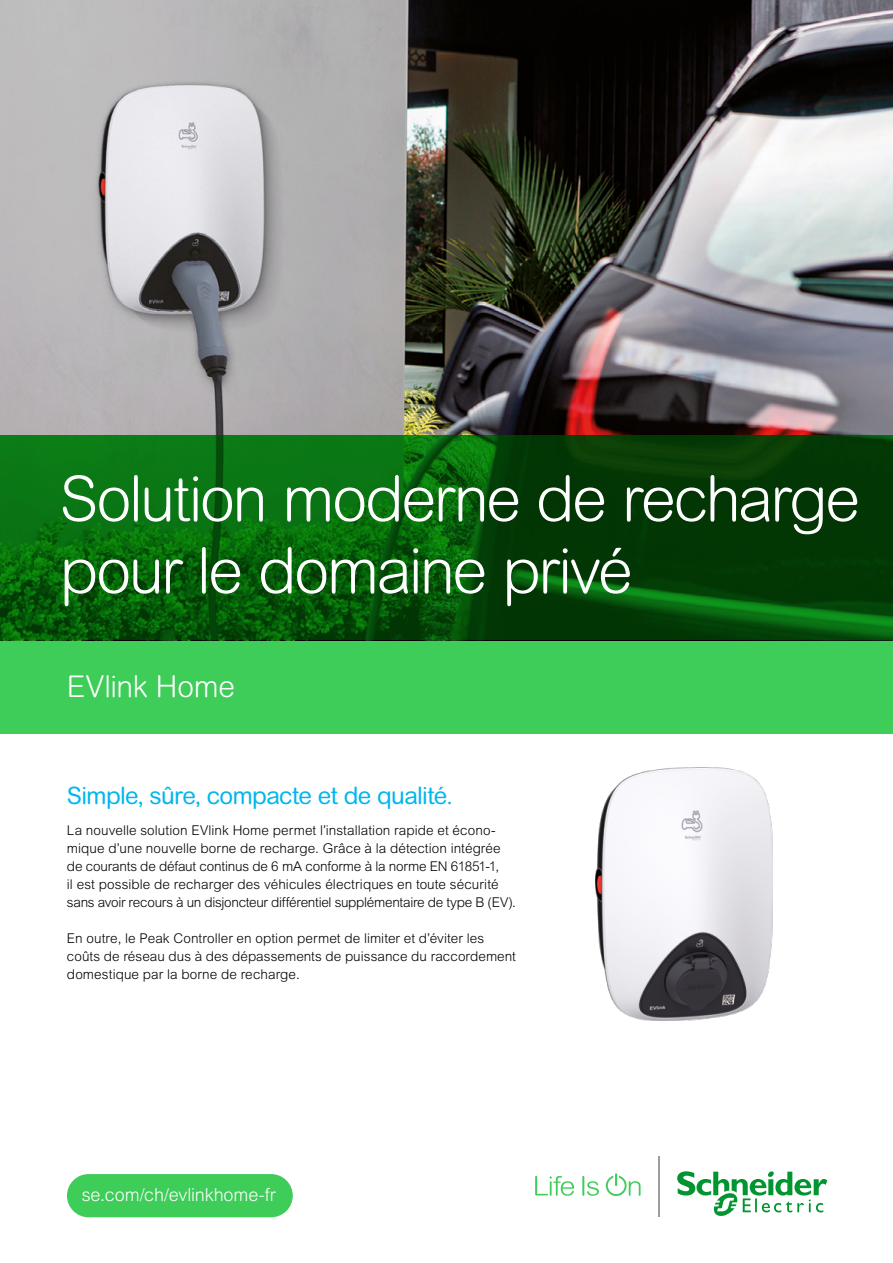
<style>
.page{position:relative;width:893px;height:1263px;background:#fff}
.page>*{position:absolute;margin:0;border:0;box-sizing:border-box;transform-origin:0 0}
.t1{font:300 63px/72px "Arial Rounded MT Pro";letter-spacing:-.04em;color:#fff}
.t2{font:300 30px "Arial Rounded MT Pro";letter-spacing:-.01em;color:#fff}
.t3{font:24px "Arial Rounded MT Pro";letter-spacing:-.025em;color:#00b6ed}
.t4{font:300 18px "Arial MT Pro";letter-spacing:-.005em;color:#fff}
.t5{font:300 13.5px/18px "Arial MT Std";letter-spacing:.005em;color:#000}
</style>
<div class="page">
<img style="left:0;top:0;width:893px;height:436px">
<svg style="left:0;top:436px;width:893px;height:204px;background:#055409"></svg>
<div style="left:0;top:640px;width:893px;height:93px;background:#3dcd58"></div>
<img style="left:595px;top:767px;width:178px;height:253px">
<svg style="left:535px;top:1176px;width:39px;height:20px"></svg>
<svg style="left:582px;top:1176px;width:17px;height:20px"></svg>
<svg style="left:606px;top:1173px;width:34px;height:23px"></svg>
<hr style="left:658px;top:1156px;width:1px;height:60px;background:#9d9d9c">
<svg style="left:677px;top:1171px;width:150px;height:45px"></svg>
<div style="left:67px;top:1174px;width:226px;height:43px;background:#3dcd58;border-radius:22px"></div>
<h1 class="t1" style="left:60px;top:465px;width:802px">Solution moderne de recharge pour le domaine privé</h1>
<h2 class="t2" style="left:67px;top:669px;width:170px">EVlink Home</h2>
<h3 class="t3" style="left:67px;top:782px;width:387px">Simple, sûre, compacte et de qualité.</h3>
<p class="t5" style="left:67px;top:821px;width:451px">La nouvelle solution EVlink Home permet l’installation rapide et écono&shy;mique d’une nouvelle borne de recharge. Grâce à la détection intégrée de courants de défaut continus de 6 mA conforme à la norme EN 61851-1,<br>il est possible de recharger des véhicules électriques en toute sécurité sans avoir recours à un disjoncteur différentiel supplémentaire de type B (EV).</p>
<p class="t5" style="left:67px;top:929px;width:450px">En outre, le Peak Controller en option permet de limiter et d’éviter les coûts de réseau dus à des dépassements de puissance du raccordement domestique par la borne de recharge.</p>
<h3 class="t4" style="left:82px;top:1183px;width:196px">se.com/ch/evlinkhome-fr</h3>
</div>
